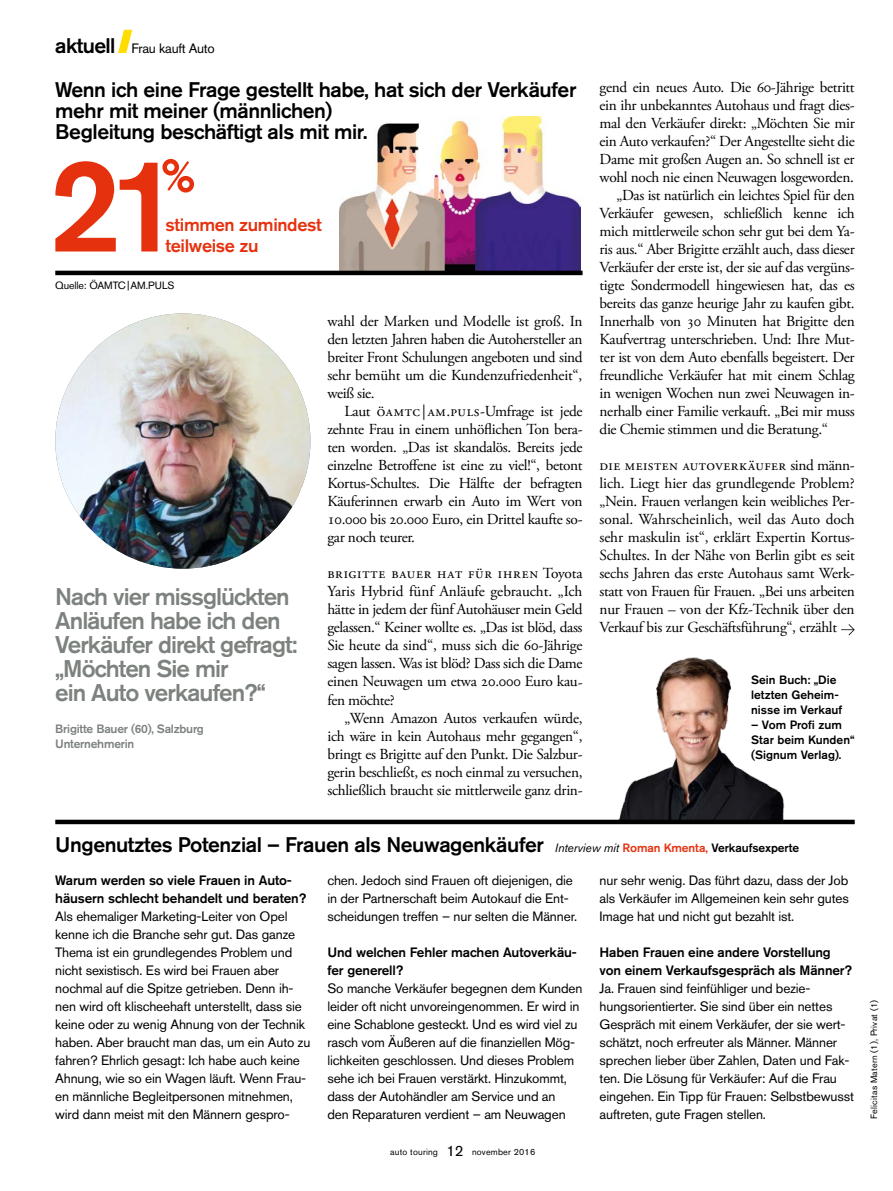
<style>
.page{position:relative;width:893px;height:1191px;background:#fff}
.page>*{position:absolute;margin:0;border:0;box-sizing:border-box;transform-origin:0 0}
.t1{font:500 131.55px "Akzidenz Grotesk BE";color:#e6310e}
.t2{font:500 24px/24px "Akzidenz Grotesk BE";letter-spacing:-.04em;color:#7c827d}
.t3{font:500 21px/21px "Akzidenz Grotesk BE";letter-spacing:-.02em;color:#000}
.t4{font:500 18px/21px "Akzidenz Grotesk BE";letter-spacing:-.02em;color:#e6310e}
.t5{font:15.3px/18px "Adobe Garamond Pro";letter-spacing:-.035em;color:#000;text-align:justify}
.t6{font:13.5px/18px "Akzidenz Grotesk BE";letter-spacing:-.01em;color:#000}
.t7{font:500 13.5px/18px "Akzidenz Grotesk BE";letter-spacing:-.01em;color:#000}
.t8{font:500 12px/15px "Akzidenz Grotesk BE";color:#000}
.t9{font:500 12px/15px "Akzidenz Grotesk BE";letter-spacing:-.02em;color:#7c827d}
.t10{font:10.5px "Akzidenz Grotesk BE";letter-spacing:-.01em;color:#000}
.t11{font:9px "Akzidenz Grotesk BE";letter-spacing:.02em;color:#000}
.s1{font-weight:500;font-size:21px}
.s2{font-weight:400;font-style:italic;font-size:12px}
.s3{font-size:12px;color:#e6310e}
.s4{font-size:12px}
.s5{font-size:15px}
</style>
<div class="page">
<img style="left:339px;top:117px;width:241px;height:154px">
<img style="left:619px;top:657px;width:166px;height:162px">
<svg style="left:118px;top:30px;width:14px;height:23px"></svg>
<svg style="left:841px;top:624px;width:14px;height:11px"></svg>
<img style="left:55px;top:313px;width:255px;height:255px;border-radius:128px">
<div style="left:55px;top:819px;width:800px;height:5px;background:#000"></div>
<div style="left:162px;top:159px;width:17px;height:16px;border:4px solid #e6310e;border-radius:50%"></div>
<div style="left:177px;top:176px;width:17px;height:16px;border:4px solid #e6310e;border-radius:50%"></div>
<svg style="left:165px;top:159px;width:26px;height:34px"></svg>
<hr style="left:55px;top:271px;width:528px;height:4px;background:#000">
<p class="t6" style="left:55px;top:39px;width:161px"><span class="s1">aktuell</span> Frau kauft Auto</p>
<h3 class="t3" style="left:55px;top:78px;width:523px">Wenn ich eine Frage gestellt habe, hat sich der Verkäufer mehr mit meiner (männlichen)<br>Begleitung beschäftigt als mit mir.</h3>
<h1 class="t1" style="left:48px;top:125px;width:137px">21</h1>
<p class="t4" style="left:166px;top:213px;width:158px">stimmen zumindest teilweise zu</p>
<p class="t10" style="left:55px;top:279px;width:121px">Quelle: ÖAMTC|AM.PULS</p>
<h2 class="t2" style="left:55px;top:584px;width:244px">Nach vier missglückten<br>Anläufen habe ich den<br>Verkäufer direkt gefragt: „Möchten Sie mir<br>ein Auto verkaufen?“</h2>
<p class="t9" style="left:55px;top:721px;width:150px">Brigitte Bauer (60), Salzburg<br>Unternehmerin</p>
<p class="t5" style="left:327px;top:313px;width:257px">wahl der Marken und Modelle ist groß. In den letzten Jahren haben die Autohersteller an breiter Front Schulungen angeboten und sind sehr bemüht um die Kundenzufriedenheit“, weiß sie.</p>
<p class="t5" style="left:327px;top:403px;width:257px;text-indent:17px">Laut öamtc| am.puls-Umfrage ist jede zehnte Frau in einem unhöflichen Ton bera&shy;ten worden. „Das ist skandalös. Bereits jede einzelne Betroffene ist eine zu viel!“, betont Kortus-Schultes. Die Hälfte der befragten Käuferinnen erwarb ein Auto im Wert von 10.000 bis 20.000 Euro, ein Drittel kaufte so&shy;gar noch teurer.</p>
<p class="t5" style="left:327px;top:565px;width:257px">brigitte bauer hat für ihren Toyota Yaris Hybrid fünf Anläufe gebraucht. „Ich hätte in jedem der fünf Autohäuser mein Geld gelassen.“ Keiner wollte es. „Das ist blöd, dass Sie heute da sind“, muss sich die 60-Jährige sagen lassen. Was ist blöd? Dass sich die Dame einen Neuwagen um etwa 20.000 Euro kau&shy;fen möchte?</p>
<p class="t5" style="left:327px;top:709px;width:257px;text-indent:17px">„Wenn Amazon Autos verkaufen würde, ich wäre in kein Autohaus mehr gegangen“, bringt es Brigitte auf den Punkt. Die Salzbur&shy;gerin beschließt, es noch einmal zu versuchen, schließlich braucht sie mittlerweile ganz drin-</p>
<p class="t5" style="left:600px;top:79px;width:257px">gend ein neues Auto. Die 60-Jährige betritt</p>
<p class="t5" style="left:600px;top:97px;width:257px">ein ihr unbekanntes Autohaus und fragt dies-</p>
<p class="t5" style="left:600px;top:115px;width:257px">mal den Verkäufer direkt: „Möchten Sie mir</p>
<p class="t5" style="left:600px;top:133px;width:257px">ein Auto verkaufen?“ Der Angestellte sieht die</p>
<p class="t5" style="left:600px;top:151px;width:257px">Dame mit großen Augen an. So schnell ist er</p>
<p class="t5" style="left:600px;top:169px;width:256px">wohl noch nie einen Neuwagen losgeworden.</p>
<p class="t5" style="left:617px;top:187px;width:240px">„Das ist natürlich ein leichtes Spiel für den</p>
<p class="t5" style="left:600px;top:205px;width:257px">Verkäufer gewesen, schließlich kenne ich</p>
<p class="t5" style="left:600px;top:223px;width:257px">mich mittlerweile schon sehr gut bei dem Ya-</p>
<p class="t5" style="left:600px;top:241px;width:257px">ris aus.“ Aber Brigitte erzählt auch, dass dieser</p>
<p class="t5" style="left:600px;top:259px;width:257px">Verkäufer der erste ist, der sie auf das vergüns-</p>
<p class="t5" style="left:600px;top:277px;width:257px">tigte Sondermodell hingewiesen hat, das es</p>
<p class="t5" style="left:600px;top:295px;width:257px">bereits das ganze heurige Jahr zu kaufen gibt.</p>
<p class="t5" style="left:600px;top:313px;width:257px">Innerhalb von 30 Minuten hat Brigitte den</p>
<p class="t5" style="left:600px;top:331px;width:257px">Kaufvertrag unterschrieben. Und: Ihre Mut-</p>
<p class="t5" style="left:600px;top:349px;width:257px">ter ist von dem Auto ebenfalls begeistert. Der</p>
<p class="t5" style="left:600px;top:367px;width:257px">freundliche Verkäufer hat mit einem Schlag</p>
<p class="t5" style="left:600px;top:385px;width:257px">in wenigen Wochen nun zwei Neuwagen in-</p>
<p class="t5" style="left:600px;top:403px;width:257px">nerhalb einer Familie verkauft. „Bei mir muss</p>
<p class="t5" style="left:600px;top:421px;width:230px">die Chemie stimmen und die Beratung.“</p>
<p class="t5" style="left:600px;top:457px;width:257px">die meisten autoverkäufer sind männ&shy;lich. Liegt hier das grundlegende Problem? „Nein. Frauen verlangen kein weibliches Per&shy;sonal. Wahrscheinlich, weil das Auto doch sehr maskulin ist“, erklärt Expertin Kortus-Schultes. In der Nähe von Berlin gibt es seit sechs Jahren das erste Autohaus samt Werk&shy;statt von Frauen für Frauen. „Bei uns arbeiten nur Frauen – von der Kfz-Technik über den Verkauf bis zur Geschäftsführung“, erzählt</p>
<p class="t8" style="left:751px;top:672px;width:93px">Sein Buch: „Die letzten Geheim&shy;nisse im Verkauf</p>
<p class="t8" style="left:751px;top:717px;width:105px">– Vom Profi zum<br>Star beim Kunden“ (Signum Verlag).</p>
<h3 class="t3" style="left:55px;top:834px;width:745px">Ungenutztes Potenzial – Frauen als Neuwagenkäufer <span class="s2">Interview mit</span> <span class="s3">Roman Kmenta,</span> <span class="s4">Verkaufsexperte</span></h3>
<p class="t7" style="left:55px;top:870px;width:253px">Warum werden so viele Frauen in Auto&shy;häusern schlecht behandelt und beraten?</p>
<p class="t6" style="left:55px;top:906px;width:257px">Als ehemaliger Marketing-Leiter von Opel kenne ich die Branche sehr gut. Das ganze Thema ist ein grundlegendes Problem und nicht sexistisch. Es wird bei Frauen aber nochmal auf die Spitze getrieben. Denn ih&shy;nen wird oft klischeehaft unterstellt, dass sie keine oder zu wenig Ahnung von der Technik haben. Aber braucht man das, um ein Auto zu fahren? Ehrlich gesagt: Ich habe auch keine Ahnung, wie so ein Wagen läuft. Wenn Frau&shy;en männliche Begleitpersonen mitnehmen, wird dann meist mit den Männern gespro-</p>
<p class="t6" style="left:600px;top:870px;width:251px;text-align:justify">nur sehr wenig. Das führt dazu, dass der Job als Verkäufer im Allgemeinen kein sehr gutes Image hat und nicht gut bezahlt ist.</p>
<p class="t7" style="left:600px;top:942px;width:254px">Haben Frauen eine andere Vorstellung von einem Verkaufsgespräch als Männer?</p>
<p class="t6" style="left:600px;top:978px;width:256px">Ja. Frauen sind feinfühliger und bezie&shy;hungsorientierter. Sie sind über ein nettes Gespräch mit einem Verkäufer, der sie wert&shy;schätzt, noch erfreuter als Männer. Männer sprechen lieber über Zahlen, Daten und Fak&shy;ten. Die Lösung für Verkäufer: Auf die Frau eingehen. Ein Tipp für Frauen: Selbstbewusst auftreten, gute Fragen stellen.</p>
<p class="t6" style="left:327px;top:870px;width:251px">chen. Jedoch sind Frauen oft diejenigen, die in der Partnerschaft beim Autokauf die Ent&shy;scheidungen treffen – nur selten die Männer.</p>
<p class="t7" style="left:327px;top:942px;width:251px">Und welchen Fehler machen Autoverkäu&shy;fer generell?</p>
<p class="t6" style="left:327px;top:978px;width:257px">So manche Verkäufer begegnen dem Kunden leider oft nicht unvoreingenommen. Er wird in eine Schablone gesteckt. Und es wird viel zu rasch vom Äußeren auf die finanziellen Mög&shy;lichkeiten geschlossen. Und dieses Problem sehe ich bei Frauen verstärkt. Hinzukommt, dass der Autohändler am Service und an<br>den Reparaturen verdient – am Neuwagen</p>
<p class="t11" style="left:390px;top:1146px;width:147px">auto touring <span class="s5">12</span> november 2016</p>
<p class="t11" style="left:869px;top:1118px;width:120px;rotate:-90deg">Felicitas Matern (1), Privat (1)</p>
</div>
